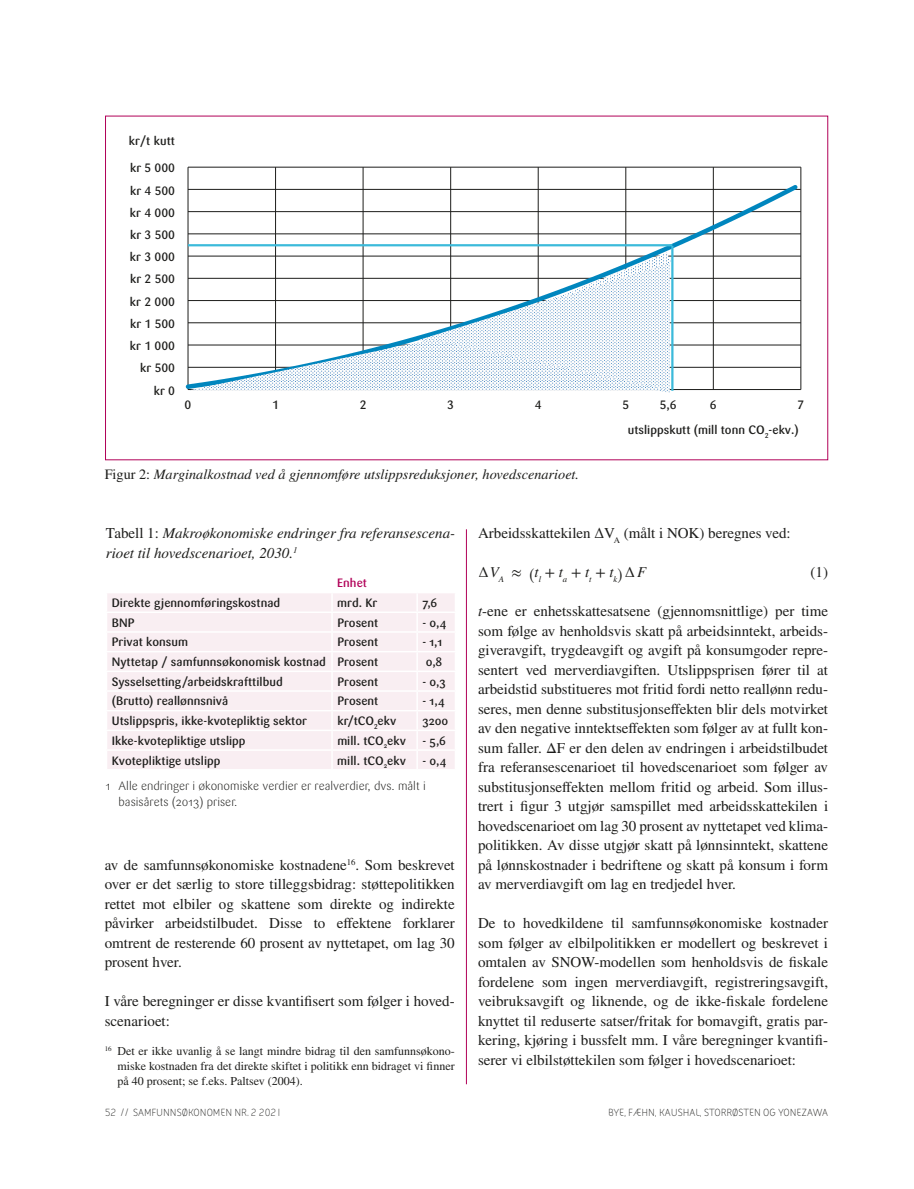
<style>
.page{position:relative;width:914px;height:1189px;background:#fff}
.page>*{position:absolute;margin:0;border:0;box-sizing:border-box;transform-origin:0 0}
.t1{font:15px/19.5px "STIX General";color:#1d1d1b;text-align:justify}
.t2{font:italic 15px/19.5px "STIX General";color:#1d1d1b}
.t3{font:italic 14.25px "STIX General";color:#1d1d1b}
.t4{font:500 12px/25px "Sari OT";color:#1d1d1b}
.t5{font:12px/15px "STIX General";color:#1d1d1b;text-align:justify}
.t6{font:300 12px/16.5px "Sari OT";color:#1d1d1b}
.t7{font:500 12px "Sari OT";color:#b10058}
.t8{font:10.5px "FS Sophie";color:#1d1d1b}
.s1{font-style:normal}
.s2{font-family:"Times New Roman"}
.s3{font-style:italic}
.s4{font-size:17.25px}
</style>
<div class="page">
<div style="left:107px;top:593px;width:347px;height:176px;background:#f9eef2"></div>
<hr style="left:106px;top:611px;width:226px;height:2px;background:#fff">
<hr style="left:332px;top:611px;width:85px;height:2px;background:#fff">
<hr style="left:417px;top:611px;width:39px;height:2px;background:#fff">
<hr style="left:106px;top:631px;width:226px;height:2px;background:#fff">
<hr style="left:332px;top:631px;width:85px;height:2px;background:#fff">
<hr style="left:417px;top:631px;width:39px;height:2px;background:#fff">
<hr style="left:106px;top:651px;width:226px;height:1px;background:#fff">
<hr style="left:332px;top:651px;width:85px;height:1px;background:#fff">
<hr style="left:417px;top:651px;width:39px;height:1px;background:#fff">
<hr style="left:106px;top:670px;width:226px;height:2px;background:#fff">
<hr style="left:332px;top:670px;width:85px;height:2px;background:#fff">
<hr style="left:417px;top:670px;width:39px;height:2px;background:#fff">
<hr style="left:106px;top:690px;width:226px;height:2px;background:#fff">
<hr style="left:332px;top:690px;width:85px;height:2px;background:#fff">
<hr style="left:417px;top:690px;width:39px;height:2px;background:#fff">
<hr style="left:106px;top:710px;width:226px;height:1px;background:#fff">
<hr style="left:332px;top:710px;width:85px;height:1px;background:#fff">
<hr style="left:417px;top:710px;width:39px;height:1px;background:#fff">
<hr style="left:106px;top:729px;width:226px;height:2px;background:#fff">
<hr style="left:332px;top:729px;width:85px;height:2px;background:#fff">
<hr style="left:417px;top:729px;width:39px;height:2px;background:#fff">
<hr style="left:106px;top:749px;width:226px;height:2px;background:#fff">
<hr style="left:332px;top:749px;width:85px;height:2px;background:#fff">
<svg style="left:331px;top:593px;width:2px;height:176px"></svg>
<hr style="left:417px;top:749px;width:39px;height:2px;background:#fff">
<svg style="left:416px;top:593px;width:2px;height:176px"></svg>
<svg style="left:454px;top:594px;width:1px;height:175px"></svg>
<hr style="left:188px;top:167px;width:612px;height:1px;background:#1d1d1b">
<hr style="left:800px;top:167px;width:1px;height:222px;background:#1d1d1b">
<hr style="left:712px;top:167px;width:1px;height:222px;background:#1d1d1b">
<hr style="left:625px;top:167px;width:1px;height:222px;background:#1d1d1b">
<hr style="left:538px;top:167px;width:1px;height:222px;background:#1d1d1b">
<hr style="left:450px;top:167px;width:1px;height:222px;background:#1d1d1b">
<hr style="left:363px;top:167px;width:1px;height:222px;background:#1d1d1b">
<hr style="left:275px;top:167px;width:1px;height:222px;background:#1d1d1b">
<hr style="left:188px;top:167px;width:1px;height:222px;background:#1d1d1b">
<svg style="left:185px;top:181px;width:616px;height:210px"></svg>
<hr style="left:188px;top:244px;width:484px;height:2px;background:#3cbada">
<hr style="left:671px;top:246px;width:2px;height:145px;background:#3cbada">
<svg style="left:190px;top:252px;width:481px;height:141px"></svg>
<hr style="left:466px;top:529px;width:1px;height:555px;background:#b10058">
<p class="t4" style="left:129px;top:128px;width:48px">kr/t kutt</p>
<p class="t4" style="left:130px;top:155px;width:46px">kr 5 000</p>
<p class="t4" style="left:130px;top:178px;width:46px">kr 4 500</p>
<p class="t4" style="left:130px;top:200px;width:47px">kr 4 000</p>
<p class="t4" style="left:130px;top:222px;width:46px">kr 3 500</p>
<p class="t4" style="left:130px;top:244px;width:47px">kr 3 000</p>
<p class="t4" style="left:130px;top:267px;width:46px">kr 2 500</p>
<p class="t4" style="left:130px;top:289px;width:47px">kr 2 000</p>
<p class="t4" style="left:130px;top:311px;width:46px">kr 1 500</p>
<p class="t4" style="left:130px;top:333px;width:47px">kr 1 000</p>
<p class="t4" style="left:140px;top:356px;width:36px">kr 500</p>
<p class="t4" style="left:154px;top:378px;width:23px">kr 0</p>
<p class="t4" style="left:184px;top:392px;width:8px">0</p>
<p class="t4" style="left:272px;top:392px;width:8px">1</p>
<p class="t4" style="left:359px;top:392px;width:8px">2</p>
<p class="t4" style="left:447px;top:392px;width:8px">3</p>
<p class="t4" style="left:534px;top:392px;width:8px">4</p>
<p class="t4" style="left:622px;top:392px;width:8px">5</p>
<p class="t4" style="left:659px;top:392px;width:18px">5,6</p>
<p class="t4" style="left:709px;top:392px;width:8px">6</p>
<p class="t4" style="left:627px;top:392px;width:178px;text-indent:169px">7 utslippskutt (mill tonn CO<sub>2</sub>-ekv.)</p>
<p class="t3" style="left:105px;top:464px;width:475px"><span class="s1">Figur 2:</span> Marginalkostnad ved å gjennomføre utslippsreduksjoner, hovedscenarioet.</p>
<p class="t2" style="left:106px;top:523px;width:351px"><span class="s1">Tabell 1:</span> Makroøkonomiske endringer fra referansescena&shy;rioet til hovedscenarioet, 2030.<sup>1</sup></p>
<p class="t7" style="left:337px;top:575px;width:31px">Enhet</p>
<p class="t4" style="left:112px;top:590px;width:170px">Direkte gjennomføringskostnad</p>
<p class="t4" style="left:337px;top:590px;width:42px">mrd. Kr</p>
<p class="t4" style="left:422px;top:590px;width:16px">7,6</p>
<p class="t4" style="left:112px;top:610px;width:24px">BNP</p>
<p class="t4" style="left:337px;top:610px;width:43px">Prosent</p>
<p class="t4" style="left:422px;top:610px;width:26px">- 0,4</p>
<p class="t4" style="left:112px;top:629px;width:78px">Privat konsum</p>
<p class="t4" style="left:337px;top:629px;width:43px">Prosent</p>
<p class="t4" style="left:422px;top:629px;width:21px">- 1,1</p>
<p class="t4" style="left:112px;top:649px;width:268px">Nyttetap / samfunnsøkonomisk kostnad Prosent</p>
<p class="t4" style="left:425px;top:649px;width:18px">0,8</p>
<p class="t4" style="left:112px;top:669px;width:172px">Sysselsetting/arbeidskrafttilbud</p>
<p class="t4" style="left:337px;top:669px;width:43px">Prosent</p>
<p class="t4" style="left:422px;top:669px;width:25px">- 0,3</p>
<p class="t4" style="left:112px;top:689px;width:118px">(Brutto) reallønnsnivå</p>
<p class="t4" style="left:337px;top:689px;width:43px">Prosent</p>
<p class="t4" style="left:422px;top:689px;width:24px">- 1,4</p>
<p class="t4" style="left:112px;top:708px;width:196px">Utslippspris, ikke-kvotepliktig sektor</p>
<p class="t4" style="left:337px;top:708px;width:60px">kr/tCO<sub>2</sub>ekv</p>
<p class="t4" style="left:422px;top:708px;width:27px">3200</p>
<p class="t4" style="left:112px;top:728px;width:135px">Ikke-kvotepliktige utslipp</p>
<p class="t4" style="left:337px;top:728px;width:70px">mill. tCO<sub>2</sub>ekv</p>
<p class="t4" style="left:422px;top:728px;width:25px">- 5,6</p>
<p class="t4" style="left:112px;top:748px;width:110px">Kvotepliktige utslipp</p>
<p class="t4" style="left:337px;top:748px;width:70px">mill. tCO<sub>2</sub>ekv</p>
<p class="t4" style="left:422px;top:748px;width:26px">- 0,4</p>
<p class="t6" style="left:118px;top:777px;width:309px;text-indent:-13px">1 Alle endringer i økonomiske verdier er realverdier, dvs. målt i basisårets (2013) priser.</p>
<p class="t1" style="left:105px;top:855px;width:351px">av de samfunnsøkonomiske kostnadene<sup>16</sup>. Som beskrevet over er det særlig to store tilleggsbidrag: støttepolitikken rettet mot elbiler og skattene som direkte og indirekte påvirker arbeidstilbudet. Disse to effektene forklarer omtrent de resterende 60 prosent av nyttetapet, om lag 30 prosent hver.</p>
<p class="t1" style="left:105px;top:992px;width:351px">I våre beregninger er disse kvantifisert som følger i hoved&shy;scenarioet:</p>
<p class="t5" style="left:117px;top:1044px;width:338px;text-indent:-13px"><sup>16</sup> Det er ikke uvanlig å se langt mindre bidrag til den samfunnsøkono&shy;miske kostnaden fra det direkte skiftet i politikk enn bidraget vi finner på 40 prosent; se f.eks. Paltsev (2004).</p>
<p class="t1" style="left:478px;top:524px;width:314px">Arbeidsskattekilen <span class="s2">Δ</span>V<sub>A</sub> (målt i NOK) beregnes ved:</p>
<p class="t1" style="left:478px;top:563px;width:170px">∆ <span class="s3">V</span><sub>A</sub> ≈ <span class="s4">(</span><span class="s3">t</span><sub>l</sub> + <span class="s3">t</span><sub>a</sub> + <span class="s3">t</span><sub>t</sub> + <span class="s3">t</span><sub>k</sub><span class="s4">)</span>∆<span class="s3">F</span></p>
<p class="t1" style="left:810px;top:563px;width:19px">(1)</p>
<p class="t1" style="left:478px;top:602px;width:351px"><span class="s3">t</span>-ene er enhetsskattesatsene (gjennomsnittlige) per time som følge av henholdsvis skatt på arbeidsinntekt, arbeids&shy;giveravgift, trygdeavgift og avgift på konsumgoder repre&shy;sentert ved merverdiavgiften. Utslippsprisen fører til at arbeidstid substitueres mot fritid fordi netto reallønn redu&shy;seres, men denne substitusjonseffekten blir dels motvirket av den negative inntektseffekten som følger av at fullt kon&shy;sum faller. ΔF er den delen av endringen i arbeidstilbudet fra referansescenarioet til hovedscenarioet som følger av substitusjonseffekten mellom fritid og arbeid. Som illus&shy;trert i figur 3 utgjør samspillet med arbeidsskattekilen i hovedscenarioet om lag 30 prosent av nyttetapet ved klima&shy;politikken. Av disse utgjør skatt på lønnsinntekt, skattene på lønnskostnader i bedriftene og skatt på konsum i form av merverdiavgift om lag en tredjedel hver.</p>
<p class="t1" style="left:478px;top:914px;width:351px">De to hovedkildene til samfunnsøkonomiske kostnader som følger av elbilpolitikken er modellert og beskrevet i omtalen av SNOW-modellen som henholdsvis de fiskale fordelene som ingen merverdiavgift, registreringsavgift, veibruksavgift og liknende, og de ikke-fiskale fordelene knyttet til reduserte satser/fritak for bomavgift, gratis par&shy;kering, kjøring i bussfelt mm. I våre beregninger kvantifi&shy;serer vi elbilstøttekilen som følger i hovedscenarioet:</p>
<p class="t8" style="left:105px;top:1105px;width:179px">52 // SAMFUNNSØKONOMEN NR. 2 2021</p>
<p class="t8" style="left:608px;top:1105px;width:113px">BYE, FÆHN , KAUS HAL, STORRØS</p>
<p class="t8" style="left:743px;top:1105px;width:42px">TEN OG YONE</p>
<p class="t8" style="left:801px;top:1105px;width:27px">ZAWA</p>
</div>
